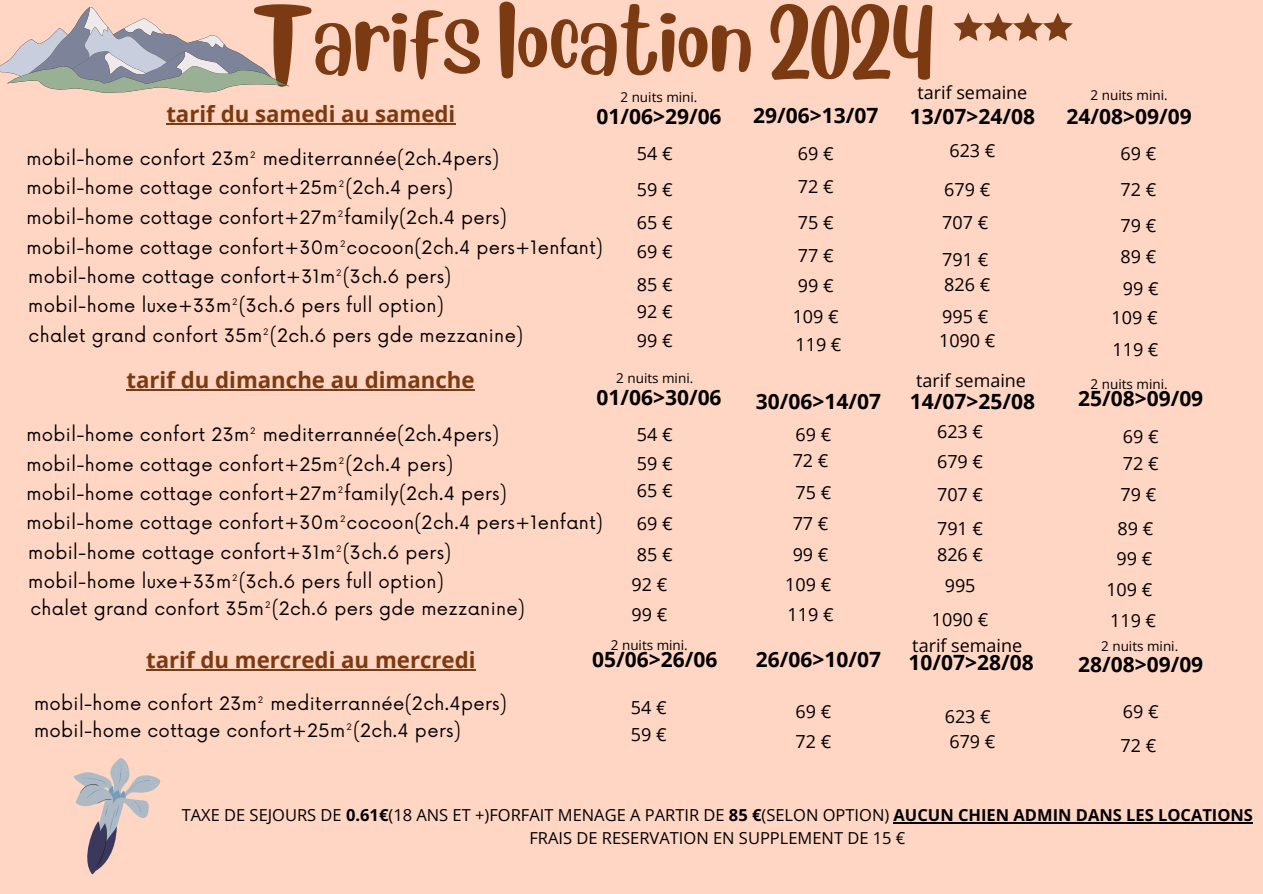
<style>
.page{position:relative;width:1263px;height:894px;background:#fff}
.page>*{position:absolute;margin:0;border:0;box-sizing:border-box;transform-origin:0 0}
.t1{font:68.55px "Blueberry";color:#7b3a11}
.t2{font:700 22.2px "Open Sans";color:#7b3a11}
.t3{font:700 21px "Open Sans";color:#000}
.t4{font:18px "Now";letter-spacing:.02em;color:#000}
.t5{font:18px "Open Sans";color:#000}
.t6{font:16.5px/22.5px "Open Sans";color:#000;text-align:center}
.t7{font:13.5px "Open Sans";color:#000}
.s1{font-weight:700}
</style>
<div class="page">
<div style="left:0;top:0;width:1263px;height:893px;background:#ffd5c3"></div>
<svg style="left:0;top:7px;width:290px;height:86px"></svg>
<svg style="left:74px;top:758px;width:87px;height:117px"></svg>
<hr style="left:166px;top:123px;width:289px;height:2px;background:#7b3a11">
<hr style="left:126px;top:389px;width:349px;height:1px;background:#7b3a11">
<hr style="left:146px;top:668px;width:330px;height:2px;background:#7b3a11">
<hr style="left:893px;top:822px;width:360px;height:1px;background:#000">
<svg style="left:953px;top:13px;width:120px;height:28px"></svg>
<h1 class="t1" style="left:253px;top:-10px;width:683px">Tarifs location 2024</h1>
<p class="t2" style="left:166px;top:98px;width:291px">tarif du samedi au samedi</p>
<p class="t3" style="left:596px;top:101px;width:127px">01/06&gt;29/06</p>
<p class="t3" style="left:753px;top:100px;width:127px">29/06&gt;13/07</p>
<p class="t3" style="left:910px;top:101px;width:127px">13/07&gt;24/08</p>
<h4 class="t3" style="left:1066px;top:101px;width:127px">24/08&gt;09/09</h4>
<h4 class="t7" style="left:620px;top:87px;width:78px">2 nuits mini.</h4>
<h4 class="t5" style="left:917px;top:80px;width:111px">tarif semaine</h4>
<h4 class="t7" style="left:1091px;top:86px;width:78px">2 nuits mini.</h4>
<h2 class="t4" style="left:26px;top:148px;width:474px">mobil-home confort 23m² mediterrannée(2ch.4pers)</h2>
<h2 class="t4" style="left:26px;top:208px;width:482px">mobil-home cottage confort+27m²family(2ch.4 pers)</h2>
<h2 class="t4" style="left:26px;top:237px;width:578px">mobil-home cottage confort+30m²cocoon(2ch.4 pers+1enfant)</h2>
<h2 class="t4" style="left:28px;top:266px;width:425px">mobil-home cottage confort+31m²(3ch.6 pers)</h2>
<p class="t4" style="left:28px;top:295px;width:417px">mobil-home luxe+33m²(3ch.6 pers full option)</p>
<p class="t4" style="left:29px;top:325px;width:496px">chalet grand confort 35m²(2ch.6 pers gde mezzanine)</p>
<p class="t4" style="left:26px;top:178px;width:428px">mobil-home cottage confort+25m²(2ch.4 pers)</p>
<h4 class="t5" style="left:949px;top:137px;width:48px">623 €</h4>
<h4 class="t5" style="left:1120px;top:140px;width:37px">69 €</h4>
<h2 class="t5" style="left:637px;top:140px;width:37px">54 €</h2>
<h4 class="t5" style="left:798px;top:140px;width:37px">69 €</h4>
<h4 class="t5" style="left:637px;top:176px;width:37px">59 €</h4>
<h4 class="t5" style="left:798px;top:173px;width:37px">72 €</h4>
<h4 class="t5" style="left:944px;top:176px;width:48px">679 €</h4>
<h4 class="t5" style="left:1120px;top:176px;width:37px">72 €</h4>
<h4 class="t5" style="left:637px;top:210px;width:37px">65 €</h4>
<h4 class="t5" style="left:798px;top:210px;width:37px">75 €</h4>
<h4 class="t5" style="left:942px;top:210px;width:48px">707 €</h4>
<h4 class="t5" style="left:1120px;top:212px;width:37px">79 €</h4>
<h4 class="t5" style="left:942px;top:246px;width:48px">791 €</h4>
<h4 class="t5" style="left:1120px;top:244px;width:37px">89 €</h4>
<h4 class="t5" style="left:637px;top:238px;width:37px">69 €</h4>
<h4 class="t5" style="left:798px;top:242px;width:37px">77 €</h4>
<h4 class="t5" style="left:637px;top:272px;width:37px">85 €</h4>
<h4 class="t5" style="left:798px;top:273px;width:37px">99 €</h4>
<h4 class="t5" style="left:944px;top:272px;width:48px">826 €</h4>
<h4 class="t5" style="left:1123px;top:275px;width:37px">99 €</h4>
<h4 class="t5" style="left:637px;top:299px;width:37px">92 €</h4>
<h2 class="t5" style="left:793px;top:303px;width:48px">109 €</h2>
<h4 class="t5" style="left:942px;top:303px;width:48px">995 €</h4>
<p class="t5" style="left:1111px;top:305px;width:48px">109 €</p>
<h2 class="t5" style="left:637px;top:328px;width:37px">99 €</h2>
<h4 class="t5" style="left:795px;top:331px;width:48px">119 €</h4>
<h4 class="t5" style="left:939px;top:328px;width:58px">1090 €</h4>
<h4 class="t5" style="left:1112px;top:336px;width:48px">119 €</h4>
<h4 class="t2" style="left:126px;top:364px;width:350px">tarif du dimanche au dimanche</h4>
<h4 class="t7" style="left:616px;top:368px;width:78px">2 nuits mini.</h4>
<h4 class="t5" style="left:916px;top:368px;width:111px">tarif semaine</h4>
<h4 class="t7" style="left:1091px;top:374px;width:78px">2 nuits mini.</h4>
<h4 class="t3" style="left:596px;top:383px;width:127px">01/06&gt;30/06</h4>
<h4 class="t3" style="left:756px;top:386px;width:127px">30/06&gt;14/07</h4>
<h4 class="t3" style="left:910px;top:386px;width:127px">14/07&gt;25/08</h4>
<h4 class="t3" style="left:1078px;top:383px;width:127px">25/08&gt;09/09</h4>
<h4 class="t4" style="left:26px;top:424px;width:474px">mobil-home confort 23m² mediterrannée(2ch.4pers)</h4>
<h4 class="t4" style="left:26px;top:454px;width:428px">mobil-home cottage confort+25m²(2ch.4 pers)</h4>
<h4 class="t4" style="left:26px;top:483px;width:482px">mobil-home cottage confort+27m²family(2ch.4 pers)</h4>
<h2 class="t4" style="left:26px;top:512px;width:578px">mobil-home cottage confort+30m²cocoon(2ch.4 pers+1enfant)</h2>
<h4 class="t4" style="left:28px;top:542px;width:425px">mobil-home cottage confort+31m²(3ch.6 pers)</h4>
<h4 class="t4" style="left:28px;top:571px;width:417px">mobil-home luxe+33m²(3ch.6 pers full option)</h4>
<h4 class="t4" style="left:30px;top:598px;width:496px">chalet grand confort 35m²(2ch.6 pers gde mezzanine)</h4>
<h4 class="t5" style="left:637px;top:421px;width:37px">54 €</h4>
<h4 class="t5" style="left:795px;top:421px;width:37px">69 €</h4>
<h4 class="t5" style="left:937px;top:419px;width:48px">623 €</h4>
<h4 class="t5" style="left:1123px;top:423px;width:37px">69 €</h4>
<h4 class="t5" style="left:637px;top:450px;width:37px">59 €</h4>
<h4 class="t5" style="left:793px;top:447px;width:37px">72 €</h4>
<h4 class="t5" style="left:937px;top:448px;width:48px">679 €</h4>
<h4 class="t5" style="left:1123px;top:450px;width:37px">72 €</h4>
<p class="t5" style="left:637px;top:477px;width:37px">65 €</p>
<h2 class="t5" style="left:795px;top:479px;width:37px">75 €</h2>
<h4 class="t5" style="left:937px;top:481px;width:48px">707 €</h4>
<h4 class="t5" style="left:1120px;top:481px;width:37px">79 €</h4>
<h4 class="t5" style="left:637px;top:511px;width:37px">69 €</h4>
<h4 class="t5" style="left:793px;top:511px;width:37px">77 €</h4>
<h4 class="t5" style="left:937px;top:515px;width:48px">791 €</h4>
<h4 class="t5" style="left:1118px;top:515px;width:37px">89 €</h4>
<h4 class="t5" style="left:637px;top:541px;width:37px">85 €</h4>
<h4 class="t5" style="left:793px;top:541px;width:37px">99 €</h4>
<h4 class="t5" style="left:937px;top:541px;width:48px">826 €</h4>
<h4 class="t5" style="left:1117px;top:545px;width:37px">99 €</h4>
<h4 class="t5" style="left:631px;top:571px;width:37px">92 €</h4>
<h2 class="t5" style="left:785px;top:571px;width:48px">109 €</h2>
<p class="t5" style="left:945px;top:572px;width:32px">995</p>
<h2 class="t5" style="left:1106px;top:576px;width:48px">109 €</h2>
<h4 class="t5" style="left:631px;top:601px;width:37px">99 €</h4>
<h4 class="t5" style="left:787px;top:601px;width:48px">119 €</h4>
<h4 class="t5" style="left:932px;top:606px;width:58px">1090 €</h4>
<h4 class="t5" style="left:1110px;top:608px;width:48px">119 €</h4>
<h2 class="t2" style="left:146px;top:643px;width:331px">tarif du mercredi au mercredi</h2>
<h4 class="t4" style="left:34px;top:693px;width:474px">mobil-home confort 23m² mediterrannée(2ch.4pers)</h4>
<h4 class="t4" style="left:34px;top:720px;width:428px">mobil-home cottage confort+25m²(2ch.4 pers)</h4>
<h4 class="t7" style="left:611px;top:635px;width:78px">2 nuits mini.</h4>
<h4 class="t3" style="left:592px;top:644px;width:127px">05/06&gt;26/06</h4>
<h4 class="t5" style="left:912px;top:633px;width:111px">tarif semaine</h4>
<h4 class="t3" style="left:756px;top:644px;width:127px">26/06&gt;10/07</h4>
<h2 class="t3" style="left:908px;top:647px;width:127px">10/07&gt;28/08</h2>
<h2 class="t7" style="left:1101px;top:636px;width:78px">2 nuits mini.</h2>
<h4 class="t3" style="left:1078px;top:649px;width:127px">28/08&gt;09/09</h4>
<h4 class="t5" style="left:631px;top:694px;width:37px">54 €</h4>
<h4 class="t5" style="left:631px;top:721px;width:37px">59 €</h4>
<p class="t5" style="left:795px;top:698px;width:37px">69 €</p>
<h4 class="t5" style="left:945px;top:703px;width:48px">623 €</h4>
<h2 class="t5" style="left:1123px;top:698px;width:37px">69 €</h2>
<h4 class="t5" style="left:795px;top:728px;width:37px">72 €</h4>
<h4 class="t5" style="left:949px;top:728px;width:48px">679 €</h4>
<h4 class="t5" style="left:1120px;top:733px;width:37px">72 €</h4>
<h4 class="t6" style="left:182px;top:803px;width:1073px">TAXE DE SEJOURS DE <span class="s1">0.61€</span>(18 ANS ET +)FORFAIT MENAGE A PARTIR DE <span class="s1">85 €</span>(SELON OPTION) <span class="s1">AUCUN CHIEN ADMIN DANS LES LOCATIONS<br></span>FRAIS DE RESERVATION EN SUPPLEMENT DE 15 €</h4>
</div>
